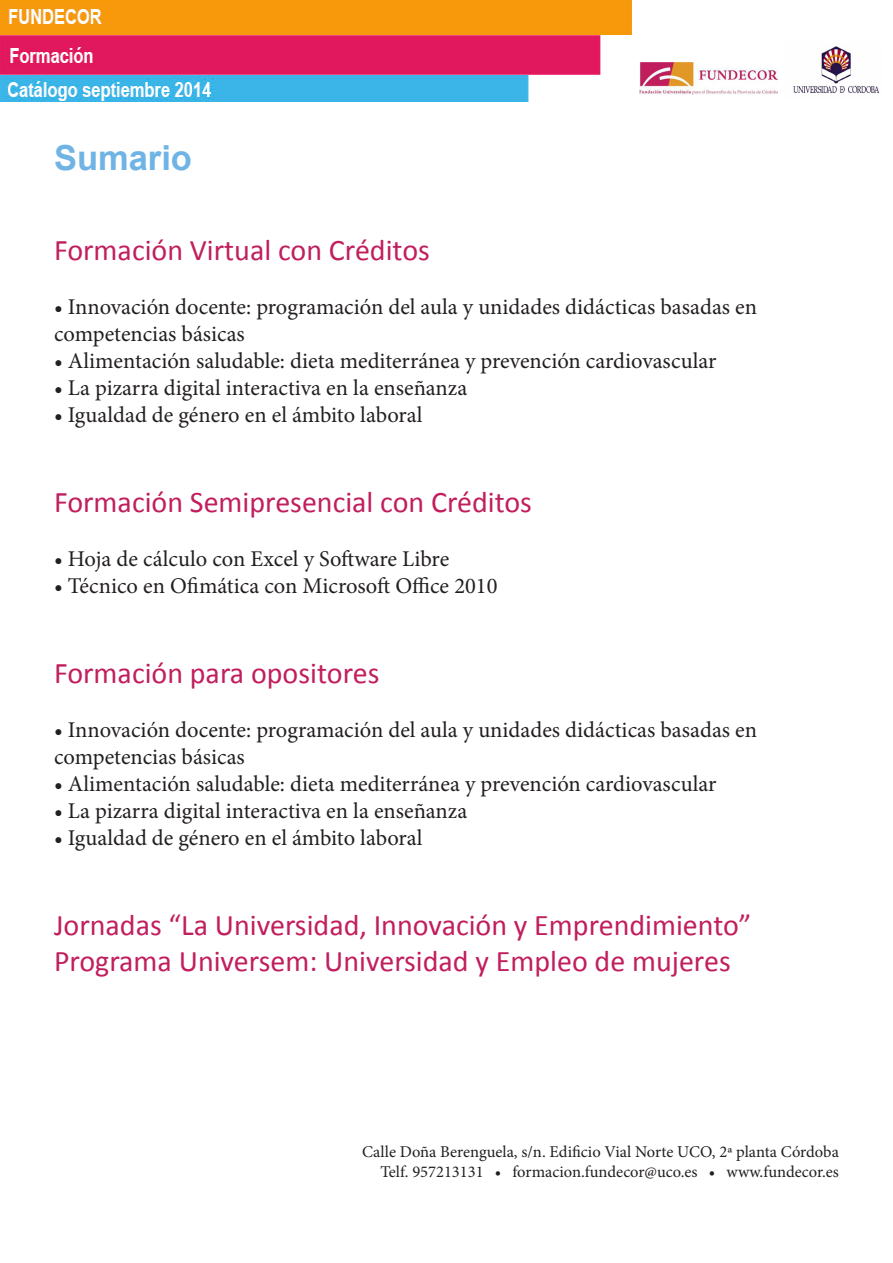
<style>
.page{position:relative;width:893px;height:1263px;background:#fff}
.page>*{position:absolute;margin:0;border:0;box-sizing:border-box;transform-origin:0 0}
.t1{font:700 34.5px "Arial";color:#6fb4e5}
.t2{font:30px "Calibri";color:#c11e5d}
.t3{font:22.5px "Minion Pro";color:#231f20}
.t4{font:16.5px "Minion Pro";color:#231f20}
</style>
<div class="page">
<img style="left:793px;top:46px;width:87px;height:47px">
<img style="left:640px;top:62px;width:137px;height:33px">
<img style="left:0;top:0;width:631px;height:101px">
<p class="t1" style="left:54px;top:134px;width:140px">Sumario</p>
<p class="t2" style="left:54px;top:231px;width:377px">Formación Virtual con Créditos</p>
<p class="t3" style="left:54px;top:291px;width:705px">• Innovación docente: programación del aula y unidades didácticas basadas en</p>
<p class="t3" style="left:54px;top:318px;width:192px">competencias básicas</p>
<p class="t3" style="left:54px;top:345px;width:664px">• Alimentación saludable: dieta mediterránea y prevención cardiovascular</p>
<p class="t3" style="left:54px;top:372px;width:415px">• La pizarra digital interactiva en la enseñanza</p>
<p class="t3" style="left:54px;top:399px;width:370px">• Igualdad de género en el ámbito laboral</p>
<p class="t2" style="left:54px;top:483px;width:479px">Formación Semipresencial con Créditos</p>
<p class="t3" style="left:54px;top:543px;width:397px">• Hoja de cálculo con Excel y Software Libre</p>
<p class="t3" style="left:54px;top:570px;width:445px">• Técnico en Ofimática con Microsoft Office 2010</p>
<p class="t2" style="left:54px;top:654px;width:327px">Formación para opositores</p>
<p class="t3" style="left:54px;top:714px;width:705px">• Innovación docente: programación del aula y unidades didácticas basadas en</p>
<p class="t3" style="left:54px;top:741px;width:192px">competencias básicas</p>
<p class="t3" style="left:54px;top:768px;width:664px">• Alimentación saludable: dieta mediterránea y prevención cardiovascular</p>
<p class="t3" style="left:54px;top:795px;width:415px">• La pizarra digital interactiva en la enseñanza</p>
<p class="t3" style="left:54px;top:822px;width:370px">• Igualdad de género en el ámbito laboral</p>
<p class="t2" style="left:54px;top:906px;width:699px">Jornadas “La Universidad, Innovación y Emprendimiento”</p>
<p class="t2" style="left:54px;top:942px;width:678px">Programa Universem: Universidad y Empleo de mujeres</p>
<p class="t4" style="left:362px;top:1141px;width:478px">Calle Doña Berenguela, s/n. Edificio Vial Norte UCO, 2ª planta Córdoba</p>
<p class="t4" style="left:380px;top:1161px;width:460px">Telf. 957213131 • formacion.fundecor@uco.es • www.fundecor.es</p>
</div>
